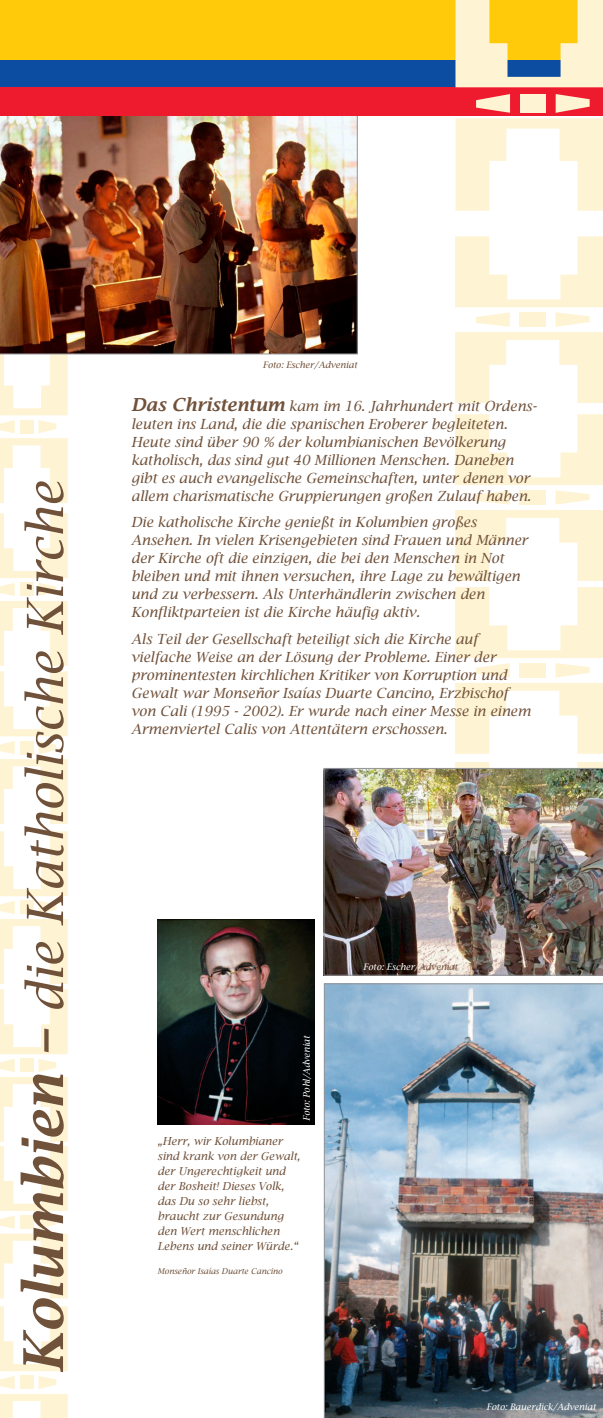
<style>
.page{position:relative;width:603px;height:1418px;background:#fff}
.page>*{position:absolute;margin:0;border:0;box-sizing:border-box;transform-origin:0 0}
.t1{font:italic 50px "Lucida Bright";color:#70513a}
.t2{font:italic 14px/18px "Lucida Bright";color:#70513a}
.t3{font:italic 11px/15px "Lucida Bright";color:#70513a}
.t4{font:italic 9px "Lucida Bright";color:#fff}
.t5{font:italic 9px "Lucida Bright";color:#70513a}
.t6{font:italic 8px "Lucida Bright";color:#70513a}
.s1{font-weight:600;font-size:55px}
.s2{font-weight:600;font-size:18px}
.s3{color:#70513a}
</style>
<div class="page">
<svg style="left:0;top:1306px;width:68px;height:111px"></svg>
<svg style="left:0;top:989px;width:68px;height:309px"></svg>
<svg style="left:0;top:831px;width:68px;height:152px"></svg>
<svg style="left:0;top:671px;width:68px;height:153px"></svg>
<svg style="left:0;top:513px;width:68px;height:152px"></svg>
<svg style="left:0;top:354px;width:68px;height:149px"></svg>
<img style="left:0;top:116px;width:357px;height:238px">
<div style="left:0;top:60px;width:602px;height:28px;background:#0d4da1"></div>
<div style="left:0;top:0;width:602px;height:60px;background:#feca0a"></div>
<div style="left:0;top:87px;width:602px;height:29px;background:#ee1a2e"></div>
<svg style="left:455px;top:762px;width:147px;height:6px"></svg>
<svg style="left:455px;top:587px;width:147px;height:90px"></svg>
<svg style="left:455px;top:683px;width:147px;height:70px"></svg>
<svg style="left:455px;top:414px;width:147px;height:90px"></svg>
<svg style="left:455px;top:510px;width:147px;height:71px"></svg>
<svg style="left:455px;top:236px;width:147px;height:167px"></svg>
<svg style="left:455px;top:0;width:147px;height:87px"></svg>
<svg style="left:455px;top:94px;width:147px;height:117px"></svg>
<img style="left:324px;top:983px;width:278px;height:434px">
<img style="left:323px;top:768px;width:279px;height:207px">
<img style="left:158px;top:919px;width:157px;height:205px">
<h1 class="t1" style="left:15px;top:1374px;width:894px;rotate:-90deg"><span class="s1">Kolumbien –</span> die Katholische Kirche</h1>
<p class="t5" style="left:262px;top:359px;width:96px">Foto: Escher/Adveniat</p>
<p class="t2" style="left:131px;top:396px;width:407px"><span class="s2">Das Christentum</span> kam im 16. Jahrhundert mit Ordens&shy;leuten ins Land, die die spanischen Eroberer begleiteten.<br>Heute sind über 90 % der kolumbianischen Bevölkerung katholisch, das sind gut 40 Millionen Menschen. Daneben gibt es auch evangelische Gemeinschaften, unter denen vor allem charismatische Gruppierungen großen Zulauf haben.</p>
<p class="t2" style="left:131px;top:513px;width:398px">Die katholische Kirche genießt in Kolumbien großes Ansehen. In vielen Krisengebieten sind Frauen und Männer der Kirche oft die einzigen, die bei den Menschen in Not bleiben und mit ihnen versuchen, ihre Lage zu bewältigen und zu verbessern. Als Unterhändlerin zwischen den Konfliktparteien ist die Kirche häufig aktiv.</p>
<p class="t2" style="left:131px;top:629px;width:401px">Als Teil der Gesellschaft beteiligt sich die Kirche auf vielfache Weise an der Lösung der Probleme. Einer der prominentesten kirchlichen Kritiker von Korruption und Gewalt war Monseñor Isaías Duarte Cancino, Erzbischof von Cali (1995 - 2002). Er wurde nach einer Messe in einem Armenviertel Calis von Attentätern erschossen.</p>
<p class="t4" style="left:301px;top:1121px;width:87px;rotate:-90deg">Foto: Pohl/Adveniat</p>
<p class="t3" style="left:157px;top:1133px;width:144px">„Herr, wir Kolumbianer sind krank von der Gewalt, der Ungerechtigkeit und der Bosheit! Dieses Volk, das Du so sehr liebst, braucht zur Gesundung den Wert menschlichen<br>Lebens und seiner Würde.“</p>
<p class="t6" style="left:157px;top:1265px;width:126px">Monseñor Isaías Duarte Cancino</p>
<p class="t4" style="left:363px;top:961px;width:96px">Foto: Escher/<span class="s3">Adveniat</span></p>
<p class="t4" style="left:486px;top:1400px;width:111px">Foto: Bauerdick/Adveniat</p>
</div>
